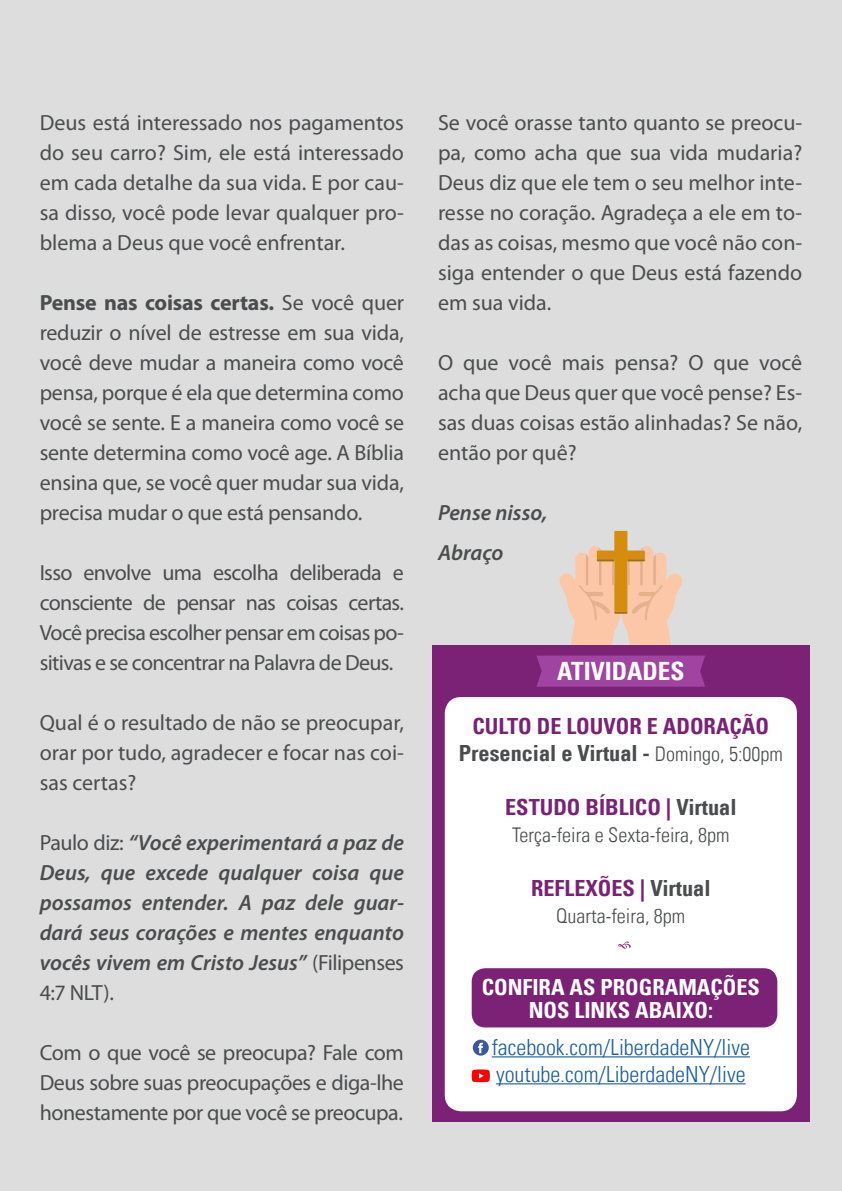
<style>
.page{position:relative;width:842px;height:1191px;background:#dedddd}
.page>*{position:absolute;margin:0;border:0;box-sizing:border-box;transform-origin:0 0}
.t1{font:700 condensed 25.2px "Univers LT";color:#fff}
.t2{font:700 condensed 22.2px "Univers LT";color:#7b2276}
.t3{font:300 condensed 22.2px/27px "Univers LT";color:#175d9e}
.t4{font:700 condensed 22.2px "Univers LT";color:#fff}
.t5{font:700 condensed 22.2px "Univers LT";color:#4b4c4d}
.t6{font:22px/30px "Myriad Pro";letter-spacing:-.005em;color:#4b4c4d;text-align:justify}
.t7{font:italic 600 22px/30px "Myriad Pro";color:#4b4c4d;text-align:justify}
.t8{font:300 condensed 20.2px "Univers LT";color:#4b4c4d}
.s1{font-weight:700}
.s2{font-weight:400;font-style:normal}
.s3{font-weight:300;font-size:20.2px}
.s4{color:#4b4c4d}
</style>
<div class="page">
<div style="left:432px;top:645px;width:377px;height:476px;background:#7b2276"></div>
<svg style="left:537px;top:531px;width:168px;height:155px"></svg>
<div style="left:445px;top:697px;width:352px;height:414px;background:#fff;border-radius:16px"></div>
<div style="left:472px;top:968px;width:305px;height:59px;background:#7b2276;border-radius:13px"></div>
<hr style="left:492px;top:1056px;width:258px;height:1px;background:#175d9e">
<hr style="left:496px;top:1083px;width:250px;height:1px;background:#175d9e">
<svg style="left:472px;top:1069px;width:18px;height:13px"></svg>
<div style="left:473px;top:1039px;width:16px;height:16px;background:#3b5999;border-radius:50%"></div>
<svg style="left:478px;top:1042px;width:5px;height:11px"></svg>
<svg style="left:618px;top:941px;width:13px;height:7px"></svg>
<p class="t6" style="left:40px;top:107px;width:366px">Deus está interessado nos pagamentos do seu carro? Sim, ele está interessado em cada detalhe da sua vida. E por cau&shy;sa disso, você pode levar qualquer pro&shy;blema a Deus que você enfrentar.</p>
<p class="t6" style="left:40px;top:287px;width:366px"><span class="s1">Pense nas coisas certas.</span> Se você quer reduzir o nível de estresse em sua vida, você deve mudar a maneira como você pensa, porque é ela que determina como você se sente. E a maneira como você se sente determina como você age. A Bíblia ensina que, se você quer mudar sua vida, precisa mudar o que está pensando.</p>
<p class="t6" style="left:40px;top:557px;width:366px">Isso envolve uma escolha deliberada e consciente de pensar nas coisas certas.<br>Você precisa escolher pensar em coisas po&shy;sitivas e se concentrar na Palavra de Deus.</p>
<p class="t6" style="left:40px;top:707px;width:366px">Qual é o resultado de não se preocupar, orar por tudo, agradecer e focar nas coi&shy;sas certas?</p>
<p class="t7" style="left:40px;top:827px;width:366px"><span class="s2">Paulo diz:</span> “Você experimentará a paz de Deus, que excede qualquer coisa que possamos entender. A paz dele guar&shy;dará seus corações e mentes enquanto vocês vivem em Cristo Jesus” <span class="s2">(Filipenses 4:7 NLT).</span></p>
<p class="t6" style="left:40px;top:1037px;width:366px">Com o que você se preocupa? Fale com Deus sobre suas preocupações e diga-lhe honestamente por que você se preocupa.</p>
<p class="t6" style="left:438px;top:107px;width:366px">Se você orasse tanto quanto se preocu&shy;pa, como acha que sua vida mudaria?<br>Deus diz que ele tem o seu melhor inte&shy;resse no coração. Agradeça a ele em to&shy;das as coisas, mesmo que você não con&shy;siga entender o que Deus está fazendo em sua vida.</p>
<p class="t6" style="left:438px;top:347px;width:366px">O que você mais pensa? O que você acha que Deus quer que você pense? Es&shy;sas duas coisas estão alinhadas? Se não, então por quê?</p>
<p class="t7" style="left:438px;top:497px;width:111px">Pense nisso,</p>
<p class="t7" style="left:438px;top:537px;width:67px">Abraço</p>
<p class="t1" style="left:557px;top:656px;width:129px">ATIVIDADES</p>
<p class="t2" style="left:472px;top:712px;width:298px">CULTO DE LOUVOR E ADORAÇÃO</p>
<p class="t5" style="left:459px;top:739px;width:326px">Presencial e Virtual - <span class="s3">Domingo, 5:00pm</span></p>
<p class="t2" style="left:505px;top:793px;width:233px">ESTUDO BÍBLICO | <span class="s4">Virtual</span></p>
<p class="t8" style="left:512px;top:822px;width:219px">Terça-feira e Sexta-feira, 8pm</p>
<p class="t2" style="left:531px;top:874px;width:181px">REFLEXÕES | <span class="s4">Virtual</span></p>
<p class="t8" style="left:556px;top:903px;width:131px">Quarta-feira, 8pm</p>
<p class="t4" style="left:482px;top:973px;width:280px">CONFIRA AS PROGRAMAÇÕES</p>
<p class="t4" style="left:529px;top:996px;width:186px">NOS LINKS ABAIXO:</p>
<p class="t3" style="left:492px;top:1033px;width:260px">facebook.com/LiberdadeNY/live youtube.com/LiberdadeNY/live</p>
</div>
